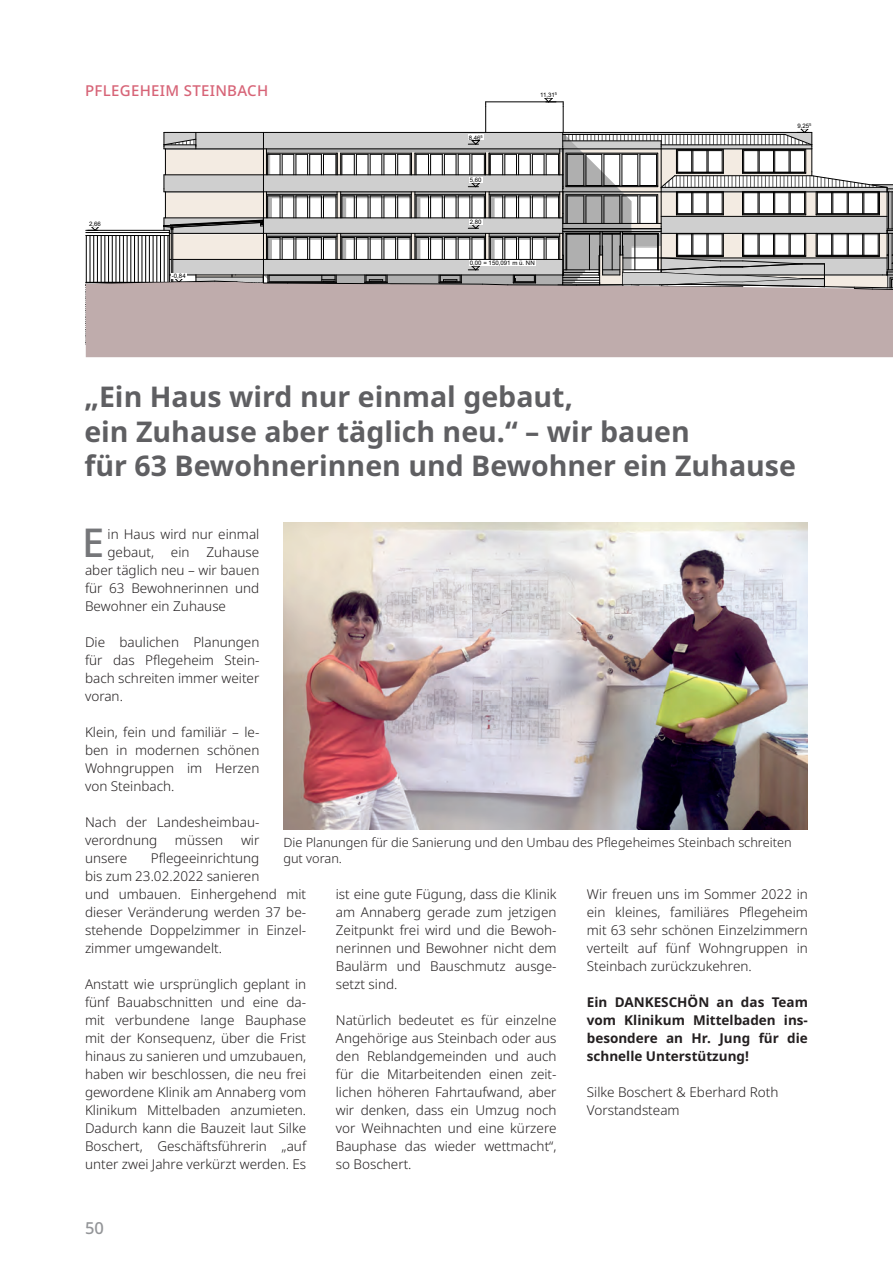
<style>
.page{position:relative;width:893px;height:1263px;background:#fff}
.page>*{position:absolute;margin:0;border:0;box-sizing:border-box;transform-origin:0 0}
.t1{font:500 39.75px "Noto Sans";color:#757679}
.t2{font:700 28.5px/34.5px "Noto Sans";color:#5f5f62}
.t3{font:500 16.5px "Noto Sans";color:#939598}
.t4{font:500 15px "Noto Sans";letter-spacing:.02em;color:#d76477}
.t5{font:300 13.5px/18px "Noto Sans";color:#231f20;text-align:justify}
.t6{font:700 13.5px/18px "Noto Sans";color:#231f20;text-align:justify}
.t7{font:300 12.75px/16.5px "Noto Sans";color:#231f20}
.t8{font:6.15px "Arial";color:#000}
</style>
<div class="page">
<img style="left:283px;top:522px;width:524px;height:308px">
<div style="left:86px;top:345px;width:807px;height:12px;background:#bfacac"></div>
<svg style="left:85px;top:98px;width:808px;height:247px"></svg>
<p class="t4" style="left:85px;top:80px;width:185px">PFLEGEHEIM STEINBACH</p>
<p class="t8" style="left:89px;top:221px;width:13px">2,66</p>
<p class="t8" style="left:172px;top:273px;width:15px">-0,84</p>
<p class="t8" style="left:469px;top:135px;width:16px">8,46<sup>5</sup></p>
<p class="t8" style="left:470px;top:178px;width:13px">5,60</p>
<p class="t8" style="left:470px;top:219px;width:13px">2,80</p>
<p class="t8" style="left:540px;top:93px;width:19px">11,31<sup>5</sup></p>
<p class="t8" style="left:470px;top:261px;width:66px">0,00 = 150,091 m ü. NN</p>
<p class="t8" style="left:797px;top:124px;width:16px">9,25<sup>5</sup></p>
<h2 class="t2" style="left:84px;top:380px;width:713px">„Ein Haus wird nur einmal gebaut,<br>ein Zuhause aber täglich neu.“ – wir bauen<br>für 63 Bewohnerinnen und Bewohner ein Zuhause</h2>
<p class="t5" style="left:108px;top:526px;width:153px">in Haus wird nur einmal gebaut,</p>
<h1 class="t1" style="left:82px;top:515px;width:24px">E</h1>
<p class="t5" style="left:85px;top:544px;width:176px;text-indent:86px">ein Zuhause aber täglich neu – wir bauen für 63 Bewohnerinnen und Bewohner ein Zuhause</p>
<p class="t5" style="left:85px;top:634px;width:176px">Die baulichen Planungen für das Pflegeheim Stein&shy;bach schreiten immer weiter voran.</p>
<p class="t5" style="left:85px;top:724px;width:176px">Klein, fein und familiär – le&shy;ben in modernen schönen Wohngruppen im Herzen von Steinbach.</p>
<p class="t5" style="left:85px;top:814px;width:176px">Nach der Landesheimbau&shy;verordnung</p>
<p class="t5" style="left:175px;top:832px;width:50px">müssen</p>
<p class="t5" style="left:241px;top:832px;width:20px">wir</p>
<p class="t7" style="left:283px;top:834px;width:510px">Die Planungen für die Sanierung und den Umbau des Pflegeheimes Steinbach schreiten gut voran.</p>
<p class="t5" style="left:85px;top:850px;width:223px;text-align:left;text-indent:66px">Pflegeeinrichtung<br>bis zum 23.02.2022 sanieren<br>und umbauen. Einhergehend mit dieser Veränderung werden 37 be&shy;stehende Doppelzimmer in Einzel&shy;zimmer umgewandelt.</p>
<p class="t5" style="left:85px;top:976px;width:223px">Anstatt wie ursprünglich geplant in fünf Bauabschnitten und eine da&shy;mit verbundene lange Bauphase mit der Konsequenz, über die Frist hinaus zu sanieren und umzubauen, haben wir beschlossen, die neu frei gewordene Klinik am Annaberg vom Klinikum Mittelbaden anzumieten.<br>Dadurch kann die Bauzeit laut Silke Boschert, Geschäftsführerin „auf unter zwei Jahre verkürzt werden. Es</p>
<p class="t5" style="left:85px;top:850px;width:44px">unsere</p>
<p class="t5" style="left:587px;top:886px;width:223px">Wir freuen uns im Sommer 2022 in ein kleines, familiäres Pflegeheim mit 63 sehr schönen Einzelzimmern verteilt auf fünf Wohngruppen in Steinbach zurückzukehren.</p>
<p class="t6" style="left:587px;top:993px;width:223px">Ein DANKESCHÖN an das Team vom Klinikum Mittelbaden ins&shy;besondere an Hr. Jung für die schnelle Unterstützung!</p>
<p class="t5" style="left:587px;top:1084px;width:193px">Silke Boschert &amp; Eberhard Roth<br>Vorstandsteam</p>
<p class="t5" style="left:336px;top:886px;width:222px">ist eine gute Fügung, dass die Klinik am Annaberg gerade zum jetzigen Zeitpunkt frei wird und die Bewoh&shy;nerinnen und Bewohner nicht dem Baulärm und Bauschmutz ausge&shy;setzt sind.</p>
<p class="t5" style="left:336px;top:1012px;width:222px">Natürlich bedeutet es für einzelne Angehörige aus Steinbach oder aus den Reblandgemeinden und auch für die Mitarbeitenden einen zeit&shy;lichen höheren Fahrtaufwand, aber wir denken, dass ein Umzug noch vor Weihnachten und eine kürzere Bauphase das wieder wettmacht“, so Boschert.</p>
<p class="t3" style="left:85px;top:1216px;width:20px">50</p>
</div>
